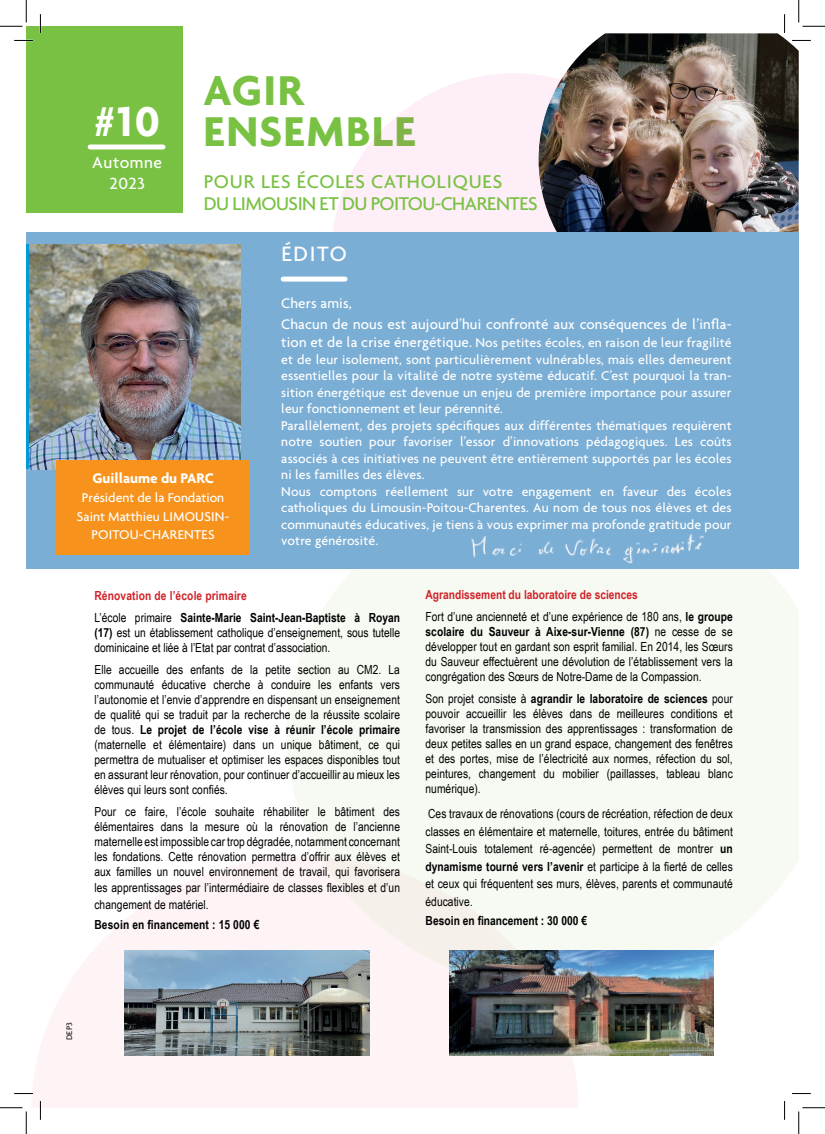
<style>
.page{position:relative;width:825px;height:1134px;background:#fff}
.page>*{position:absolute;margin:0;border:0;box-sizing:border-box;transform-origin:0 0}
.t1{font:700 45px/41.2px "Agenda";letter-spacing:.03em;color:#79c142;text-align:center}
.t2{font:500 22.5px "Agenda";letter-spacing:.075em;color:#fff}
.t3{font:500 20px/22.5px "Agenda";letter-spacing:-.025em;color:#79c142}
.t4{font:500 17.5px/21px "Agenda";letter-spacing:.03em;color:#fff;text-align:center}
.t5{font:500 15px/21.5px "Agenda";letter-spacing:.01em;color:#fff}
.t6{font:700 15px "Agenda";color:#fff}
.t7{font:500 13.75px/16.5px "Agenda";letter-spacing:.01em;color:#fff;text-align:center}
.t8{font:12.5px/15px "Arial Narrow";letter-spacing:.005em;color:#000001;text-align:justify}
.t9{font:700 12.5px/22.1px "Arial Narrow";letter-spacing:.005em;color:#000001}
.t10{font:500 8.75px "Agenda";color:#231f20}
.s1{font-size:15px}
.s2{color:#d1232a}
.s3{font-weight:400}
.s4{font-weight:700}
.s5{font-weight:700;color:#d1232a}
</style>
<div class="page">
<svg style="left:333px;top:73px;width:206px;height:159px;fill:#fdeef7"></svg>
<img style="left:539px;top:33px;width:260px;height:199px">
<div style="left:287px;top:568px;width:512px;height:382px;background:#f6faf2"></div>
<div style="left:26px;top:232px;width:773px;height:336px;background:#7baed5"></div>
<div style="left:26px;top:26px;width:157px;height:187px;background:#79c142"></div>
<div style="left:90px;top:144px;width:73px;height:5px;background:#fff"></div>
<div style="left:283px;top:276px;width:62px;height:5px;background:#fff"></div>
<svg style="left:31px;top:856px;width:548px;height:251px;fill:#fef4f5"></svg>
<img style="left:30px;top:244px;width:210px;height:225px">
<div style="left:56px;top:460px;width:193px;height:94px;background:#f7931d"></div>
<img style="left:450px;top:950px;width:264px;height:105px">
<img style="left:125px;top:950px;width:245px;height:105px">
<img style="left:459px;top:534px;width:255px;height:42px">
<svg style="left:14px;top:40px;width:19px;height:1px"></svg>
<svg style="left:792px;top:40px;width:19px;height:1px"></svg>
<svg style="left:14px;top:1092px;width:19px;height:2px"></svg>
<svg style="left:792px;top:1093px;width:19px;height:1px"></svg>
<svg style="left:40px;top:14px;width:1px;height:19px"></svg>
<svg style="left:40px;top:1100px;width:1px;height:19px"></svg>
<svg style="left:784px;top:14px;width:1px;height:19px"></svg>
<svg style="left:784px;top:1101px;width:1px;height:18px"></svg>
<svg style="left:0;top:0;width:27px;height:27px"></svg>
<svg style="left:0;top:1107px;width:27px;height:26px"></svg>
<svg style="left:798px;top:0;width:27px;height:27px"></svg>
<svg style="left:798px;top:1107px;width:27px;height:26px"></svg>
<h1 class="t1" style="left:94px;top:68px;width:323px">AGIR<br><sup>#10</sup> ENSEMBLE</h1>
<h3 class="t4" style="left:92px;top:151px;width:71px">Automne<br>2023</h3>
<h3 class="t3" style="left:204px;top:169px;width:335px">POUR LES ÉCOLES CATHOLIQUES<br>DU LIMOUSIN ET DU POITOU-CHARENTES</h3>
<p class="t6" style="left:92px;top:469px;width:123px">Guillaume du PARC</p>
<p class="t7" style="left:77px;top:487px;width:154px;line-height:18.8px">Président de la Fondation<br>Saint Matthieu LIMOUSIN-<br>POITOU-CHARENTES</p>
<h2 class="t2" style="left:281px;top:240px;width:67px">ÉDITO</h2>
<p class="t5" style="left:281px;top:292px;width:452px">Chers amis,<br>Chacun de nous est aujourd’hui confronté aux conséquences de l’infla-</p>
<p class="t7" style="left:281px;top:334px;width:452px;text-align:left"><span class="s1">tion et de la crise énergétique.</span> Nos petites écoles, en raison de leur fragilité et de leur isolement, sont particulièrement vulnérables, mais elles demeurent essentielles pour la vitalité de notre système éducatif. C’est pourquoi la tran&shy;sition énergétique est devenue un enjeu de première importance pour assurer leur fonctionnement et leur pérennité.<br>Parallèlement, des projets spécifiques aux différentes thématiques requièrent notre soutien pour favoriser l’essor d’innovations pédagogiques. Les coûts associés à ces initiatives ne peuvent être entièrement supportés par les écoles ni les familles des élèves.<br>Nous comptons réellement sur votre engagement en faveur des écoles catholiques du Limousin-Poitou-Charentes. Au nom de tous nos élèves et des communautés éducatives, je tiens à vous exprimer ma profonde gratitude pour votre générosité.</p>
<p class="t9" style="left:94px;top:584px;width:307px"><span class="s2">Rénovation de l’école primaire<br></span><span class="s3">L’école primaire</span> Sainte-Marie Saint-Jean-Baptiste à Royan</p>
<p class="t8" style="left:94px;top:624px;width:307px"><span class="s4">(17)</span> est un établissement catholique d’enseignement, sous tutelle dominicaine et liée à l’Etat par contrat d’association.</p>
<p class="t8" style="left:94px;top:661px;width:307px">Elle accueille des enfants de la petite section au CM2. La communauté éducative cherche à conduire les enfants vers l’autonomie et l’envie d’apprendre en dispensant un enseignement de qualité qui se traduit par la recherche de la réussite scolaire de tous. <span class="s4">Le projet de l’école vise à réunir l’école primaire </span>(maternelle et élémentaire) dans un unique bâtiment, ce qui permettra de mutualiser et optimiser les espaces disponibles tout en assurant leur rénovation, pour continuer d’accueillir au mieux les élèves qui leurs sont confiés.</p>
<p class="t8" style="left:94px;top:804px;width:307px">Pour ce faire, l’école souhaite réhabiliter le bâtiment des élémentaires dans la mesure où la rénovation de l’ancienne maternelle est impossible car trop dégradée, notamment concernant les fondations. Cette rénovation permettra d’offrir aux élèves et aux familles un nouvel environnement de travail, qui favorisera les apprentissages par l’intermédiaire de classes flexibles et d’un</p>
<p class="t8" style="left:94px;top:896px;width:116px">changement de matériel.</p>
<p class="t9" style="left:94px;top:912px;width:166px">Besoin en financement : 15 000 €</p>
<p class="t8" style="left:425px;top:583px;width:309px;line-height:22.1px"><span class="s5">Agrandissement du laboratoire de sciences<br></span>Fort d’une ancienneté et d’une expérience de 180 ans, <span class="s4">le groupe</span></p>
<p class="t8" style="left:425px;top:623px;width:309px"><span class="s4">scolaire du Sauveur à Aixe-sur-Vienne (87)</span> ne cesse de se développer tout en gardant son esprit familial. En 2014, les Sœurs du Sauveur effectuèrent une dévolution de l’établissement vers la congrégation des Sœurs de Notre-Dame de la Compassion.</p>
<p class="t8" style="left:425px;top:691px;width:309px">Son projet consiste à <span class="s4">agrandir le laboratoire de sciences</span> pour pouvoir accueillir les élèves dans de meilleures conditions et favoriser la transmission des apprentissages : transformation de deux petites salles en un grand espace, changement des fenêtres et des portes, mise de l’électricité aux normes, réfection du sol, peintures, changement du mobilier (paillasses, tableau blanc numérique).</p>
<p class="t8" style="left:425px;top:804px;width:309px;line-height:17.5px">Ces travaux de rénovations (cours de récréation, réfection de deux classes en élémentaire et maternelle, toitures, entrée du bâtiment Saint-Louis totalement ré-agencée) permettent de montrer <span class="s4">un dynamisme tourné vers l’avenir</span> et participe à la fierté de celles et ceux qui fréquentent ses murs, élèves, parents et communauté éducative.</p>
<p class="t9" style="left:425px;top:909px;width:163px">Besoin en financement : 30 000 €</p>
<p class="t10" style="left:64px;top:1039px;width:19px;rotate:-90deg">DEP3</p>
</div>
